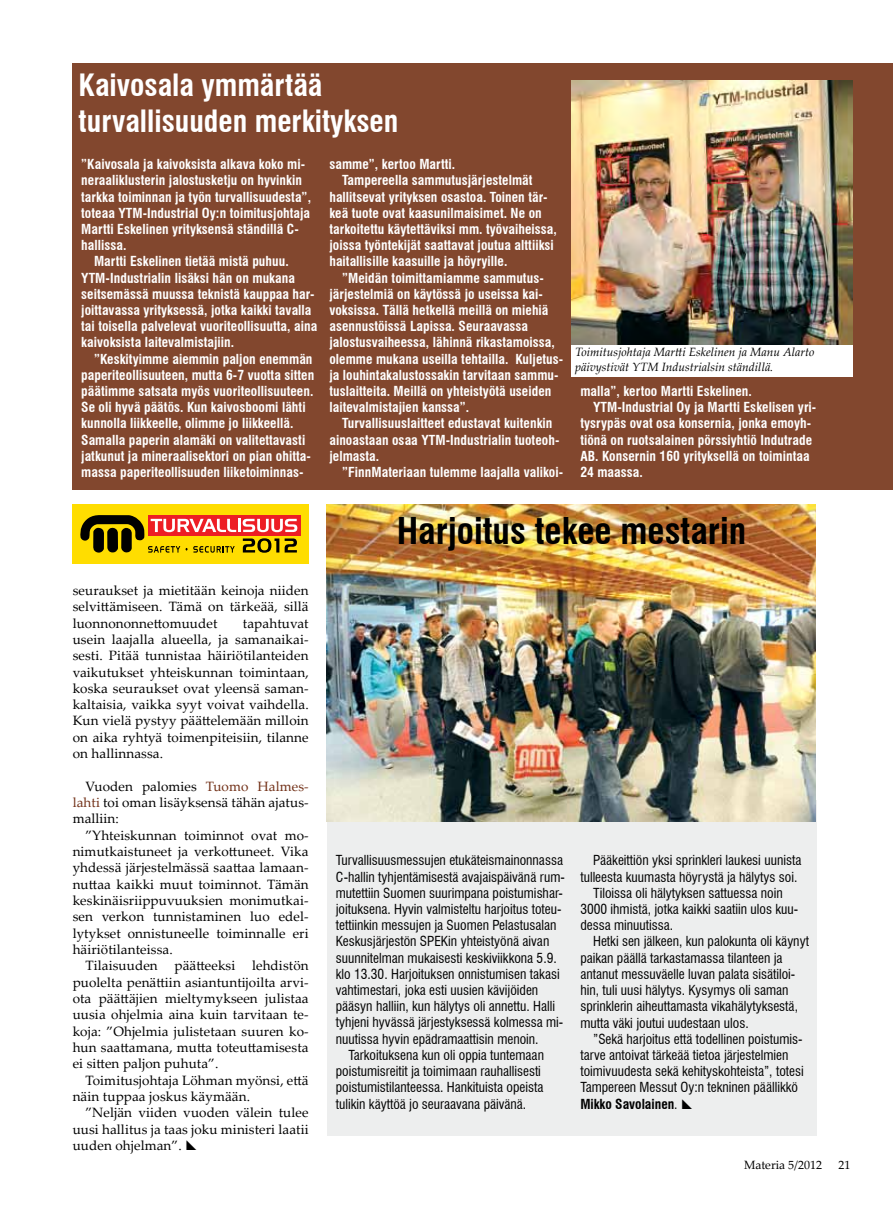
<style>
.page{position:relative;width:893px;height:1221px;background:#fff}
.page>*{position:absolute;margin:0;border:0;box-sizing:border-box;transform-origin:0 0}
.t1{font:700 condensed 36px "Swiss 721 BT";color:#000}
.t2{font:700 condensed 30px/36px "Swiss 721 BT";color:#fff}
.t3{font:700 condensed 13.5px "Swiss 721 BT";letter-spacing:.005em;color:#fff}
.t4{font:condensed 13.5px "Swiss 721 BT";color:#000}
.t5{font:13.5px/16.4px "Palatino Linotype";letter-spacing:.005em;color:#000;text-align:justify}
.t6{font:700 condensed 13.5px "Swiss 721 BT";color:#000}
.t7{font:italic 12px/15px "Palatino Linotype";color:#000}
.t8{font:12px "Palatino Linotype";color:#000}
.s1{color:#723118}
.s2{font-weight:400}
</style>
<div class="page">
<div style="left:327px;top:800px;width:489px;height:335px;background:#edeeee"></div>
<div style="left:72px;top:64px;width:821px;height:426px;background:#82472e"></div>
<img style="left:571px;top:81px;width:282px;height:263px">
<img style="left:327px;top:504px;width:489px;height:317px">
<div style="left:72px;top:504px;width:237px;height:59px;background:#fd0"></div>
<div style="left:148px;top:515px;width:153px;height:20px;background:#ed1d24"></div>
<svg style="left:80px;top:515px;width:217px;height:38px"></svg>
<div style="left:571px;top:344px;width:282px;height:32px;background:#fff"></div>
<h2 class="t2" style="left:79px;top:67px;width:321px">Kaivosala ymmärtää turvallisuuden merkityksen</h2>
<p class="t3" style="left:81px;top:156px;width:225px">”Kaivosala ja kaivoksista alkava koko mi-</p>
<p class="t3" style="left:81px;top:172px;width:222px">neraaliklusterin jalostusketju on hyvinkin</p>
<p class="t3" style="left:81px;top:188px;width:231px">tarkka toiminnan ja työn turvallisuudesta”,</p>
<p class="t3" style="left:81px;top:205px;width:230px">toteaa YTM-Industrial Oy:n toimitusjohtaja</p>
<p class="t3" style="left:81px;top:221px;width:219px">Martti Eskelinen yrityksensä ständillä C-</p>
<p class="t3" style="left:81px;top:237px;width:47px">hallissa.</p>
<p class="t3" style="left:94px;top:253px;width:196px">Martti Eskelinen tietää mistä puhuu.</p>
<p class="t3" style="left:81px;top:269px;width:215px">YTM-Industrialin lisäksi hän on mukana</p>
<p class="t3" style="left:81px;top:286px;width:235px">seitsemässä muussa teknistä kauppaa har-</p>
<p class="t3" style="left:81px;top:302px;width:232px">joittavassa yrityksessä, jotka kaikki tavalla</p>
<p class="t3" style="left:81px;top:318px;width:237px">tai toisella palvelevat vuoriteollisuutta, aina</p>
<p class="t3" style="left:81px;top:334px;width:155px">kaivoksista laitevalmistajiin.</p>
<p class="t3" style="left:94px;top:350px;width:220px">”Keskityimme aiemmin paljon enemmän</p>
<p class="t3" style="left:81px;top:367px;width:235px">paperiteollisuuteen, mutta 6-7 vuotta sitten</p>
<p class="t3" style="left:81px;top:383px;width:234px">päätimme satsata myös vuoriteollisuuteen.</p>
<p class="t3" style="left:81px;top:399px;width:226px">Se oli hyvä päätös. Kun kaivosboomi lähti</p>
<p class="t3" style="left:81px;top:415px;width:214px">kunnolla liikkeelle, olimme jo liikkeellä.</p>
<p class="t3" style="left:81px;top:431px;width:226px">Samalla paperin alamäki on valitettavasti</p>
<p class="t3" style="left:81px;top:448px;width:231px">jatkunut ja mineraalisektori on pian ohitta-</p>
<p class="t3" style="left:81px;top:464px;width:224px">massa paperiteollisuuden liiketoiminnas-</p>
<p class="t3" style="left:329px;top:156px;width:127px">samme”, kertoo Martti.</p>
<p class="t3" style="left:342px;top:172px;width:192px">Tampereella sammutusjärjestelmät</p>
<p class="t3" style="left:329px;top:188px;width:220px">hallitsevat yrityksen osastoa. Toinen tär-</p>
<p class="t3" style="left:329px;top:205px;width:214px">keä tuote ovat kaasunilmaisimet. Ne on</p>
<p class="t3" style="left:329px;top:221px;width:229px">tarkoitettu käytettäviksi mm. työvaiheissa,</p>
<p class="t3" style="left:329px;top:237px;width:226px">joissa työntekijät saattavat joutua alttiiksi</p>
<p class="t3" style="left:329px;top:253px;width:180px">haitallisille kaasuille ja höyryille.</p>
<p class="t3" style="left:342px;top:269px;width:203px">”Meidän toimittamiamme sammutus-</p>
<p class="t3" style="left:329px;top:286px;width:215px">järjestelmiä on käytössä jo useissa kai-</p>
<p class="t3" style="left:329px;top:302px;width:221px">voksissa. Tällä hetkellä meillä on miehiä</p>
<p class="t3" style="left:329px;top:318px;width:200px">asennustöissä Lapissa. Seuraavassa</p>
<p class="t3" style="left:329px;top:334px;width:227px">jalostusvaiheessa, lähinnä rikastamoissa,</p>
<p class="t3" style="left:329px;top:350px;width:235px">olemme mukana useilla tehtailla. Kuljetus-</p>
<p class="t3" style="left:329px;top:367px;width:231px">ja louhintakalustossakin tarvitaan sammu-</p>
<p class="t3" style="left:329px;top:383px;width:224px">tuslaitteita. Meillä on yhteistyötä useiden</p>
<p class="t3" style="left:329px;top:399px;width:141px">laitevalmistajien kanssa”.</p>
<p class="t3" style="left:342px;top:415px;width:212px">Turvallisuuslaitteet edustavat kuitenkin</p>
<p class="t3" style="left:329px;top:431px;width:232px">ainoastaan osaa YTM-Industrialin tuoteoh-</p>
<p class="t3" style="left:329px;top:448px;width:51px">jelmasta.</p>
<p class="t3" style="left:342px;top:464px;width:223px">”FinnMateriaan tulemme laajalla valikoi-</p>
<p class="t7" style="left:575px;top:344px;width:241px">Toimitusjohtaja Martti Eskelinen ja Manu Alarto päivystivät YTM Industrialsin ständillä.</p>
<p class="t3" style="left:580px;top:383px;width:173px">malla”, kertoo Martti Eskelinen.</p>
<p class="t3" style="left:593px;top:399px;width:225px">YTM-Industrial Oy ja Martti Eskelisen yri-</p>
<p class="t3" style="left:580px;top:415px;width:232px">tysrypäs ovat osa konsernia, jonka emoyh-</p>
<p class="t3" style="left:580px;top:431px;width:233px">tiönä on ruotsalainen pörssiyhtiö Indutrade</p>
<p class="t3" style="left:580px;top:448px;width:231px">AB. Konsernin 160 yrityksellä on toimintaa</p>
<p class="t3" style="left:580px;top:464px;width:64px">24 maassa.</p>
<h1 class="t1" style="left:397px;top:509px;width:351px">Harjoitus tekee mestarin</h1>
<p class="t5" style="left:73px;top:581px;width:237px">seuraukset ja mietitään keinoja niiden selvittämiseen. Tämä on tärkeää, sillä luonnononnettomuudet</p>
<p class="t5" style="left:73px;top:614px;width:238px;text-indent:170px">tapahtuvat usein laajalla alueella, ja samanaikai&shy;sesti. Pitää tunnistaa häiriötilanteiden vaikutukset yhteiskunnan toimintaan, koska seuraukset ovat yleensä saman&shy;kaltaisia, vaikka syyt voivat vaihdella.<br>Kun vielä pystyy päättelemään milloin on aika ryhtyä toimenpiteisiin, tilanne on hallinnassa.</p>
<p class="t5" style="left:73px;top:777px;width:238px;text-indent:13px">Vuoden palomies <span class="s1">Tuomo Halmes&shy;lahti</span> toi oman lisäyksensä tähän ajatus&shy;malliin:</p>
<p class="t5" style="left:73px;top:826px;width:238px;text-indent:13px">”Yhteiskunnan toiminnot ovat mo&shy;nimutkaistuneet ja verkottuneet. Vika yhdessä järjestelmässä saattaa lamaan&shy;nuttaa kaikki muut toiminnot. Tämän keskinäisriippuvuuksien monimutkai&shy;sen verkon tunnistaminen luo edel&shy;lytykset onnistuneelle toiminnalle eri häiriötilanteissa.</p>
<p class="t5" style="left:73px;top:957px;width:238px;text-indent:13px">Tilaisuuden päätteeksi lehdistön puolelta penättiin asiantuntijoilta arvi&shy;ota päättäjien mieltymykseen julistaa uusia ohjelmia aina kuin tarvitaan te&shy;koja: ”Ohjelmia julistetaan suuren ko&shy;hun saattamana, mutta toteuttamisesta ei sitten paljon puhuta”.</p>
<p class="t5" style="left:73px;top:1071px;width:237px;text-indent:13px">Toimitusjohtaja Löhman myönsi, että näin tuppaa joskus käymään.</p>
<p class="t5" style="left:73px;top:1104px;width:237px;text-indent:13px">”Neljän viiden vuoden välein tulee uusi hallitus ja taas joku ministeri laatii uuden ohjelman”.</p>
<p class="t4" style="left:336px;top:852px;width:229px">Turvallisuusmessujen etukäteismainonnassa</p>
<p class="t4" style="left:336px;top:868px;width:231px">C-hallin tyhjentämisestä avajaispäivänä rum-</p>
<p class="t4" style="left:336px;top:884px;width:229px">mutettiin Suomen suurimpana poistumishar-</p>
<p class="t4" style="left:336px;top:901px;width:227px">joituksena. Hyvin valmisteltu harjoitus toteu-</p>
<p class="t4" style="left:336px;top:917px;width:222px">tettiinkin messujen ja Suomen Pelastusalan</p>
<p class="t4" style="left:336px;top:933px;width:215px">Keskusjärjestön SPEKin yhteistyönä aivan</p>
<p class="t4" style="left:336px;top:949px;width:222px">suunnitelman mukaisesti keskiviikkona 5.9.</p>
<p class="t4" style="left:336px;top:965px;width:225px">klo 13.30. Harjoituksen onnistumisen takasi</p>
<p class="t4" style="left:336px;top:982px;width:204px">vahtimestari, joka esti uusien kävijöiden</p>
<p class="t4" style="left:336px;top:998px;width:221px">pääsyn halliin, kun hälytys oli annettu. Halli</p>
<p class="t4" style="left:336px;top:1014px;width:229px">tyhjeni hyvässä järjestyksessä kolmessa mi-</p>
<p class="t4" style="left:336px;top:1030px;width:204px">nuutissa hyvin epädramaattisin menoin.</p>
<p class="t4" style="left:349px;top:1046px;width:197px">Tarkoituksena kun oli oppia tuntemaan</p>
<p class="t4" style="left:336px;top:1063px;width:207px">poistumisreitit ja toimimaan rauhallisesti</p>
<p class="t4" style="left:336px;top:1079px;width:209px">poistumistilanteessa. Hankituista opeista</p>
<p class="t4" style="left:336px;top:1095px;width:192px">tulikin käyttöä jo seuraavana päivänä.</p>
<p class="t4" style="left:593px;top:852px;width:210px">Pääkeittiön yksi sprinkleri laukesi uunista</p>
<p class="t4" style="left:580px;top:868px;width:219px">tulleesta kuumasta höyrystä ja hälytys soi.</p>
<p class="t4" style="left:593px;top:884px;width:191px">Tiloissa oli hälytyksen sattuessa noin</p>
<p class="t4" style="left:580px;top:901px;width:219px">3000 ihmistä, jotka kaikki saatiin ulos kuu-</p>
<p class="t4" style="left:580px;top:917px;width:94px">dessa minuutissa.</p>
<p class="t4" style="left:593px;top:933px;width:217px">Hetki sen jälkeen, kun palokunta oli käynyt</p>
<p class="t4" style="left:580px;top:949px;width:204px">paikan päällä tarkastamassa tilanteen ja</p>
<p class="t4" style="left:580px;top:965px;width:217px">antanut messuväelle luvan palata sisätiloi-</p>
<p class="t4" style="left:580px;top:982px;width:210px">hin, tuli uusi hälytys. Kysymys oli saman</p>
<p class="t4" style="left:580px;top:998px;width:219px">sprinklerin aiheuttamasta vikahälytyksestä,</p>
<p class="t4" style="left:580px;top:1014px;width:170px">mutta väki joutui uudestaan ulos.</p>
<p class="t4" style="left:593px;top:1030px;width:211px">”Sekä harjoitus että todellinen poistumis-</p>
<p class="t4" style="left:580px;top:1046px;width:210px">tarve antoivat tärkeää tietoa järjestelmien</p>
<p class="t4" style="left:580px;top:1063px;width:225px">toimivuudesta sekä kehityskohteista”, totesi</p>
<p class="t4" style="left:580px;top:1079px;width:219px">Tampereen Messut Oy:n tekninen päällikkö</p>
<p class="t6" style="left:580px;top:1095px;width:99px">Mikko Savolainen<span class="s2">.</span></p>
<p class="t8" style="left:744px;top:1155px;width:80px">Materia 5/2012</p>
<p class="t8" style="left:838px;top:1155px;width:13px">21</p>
</div>
